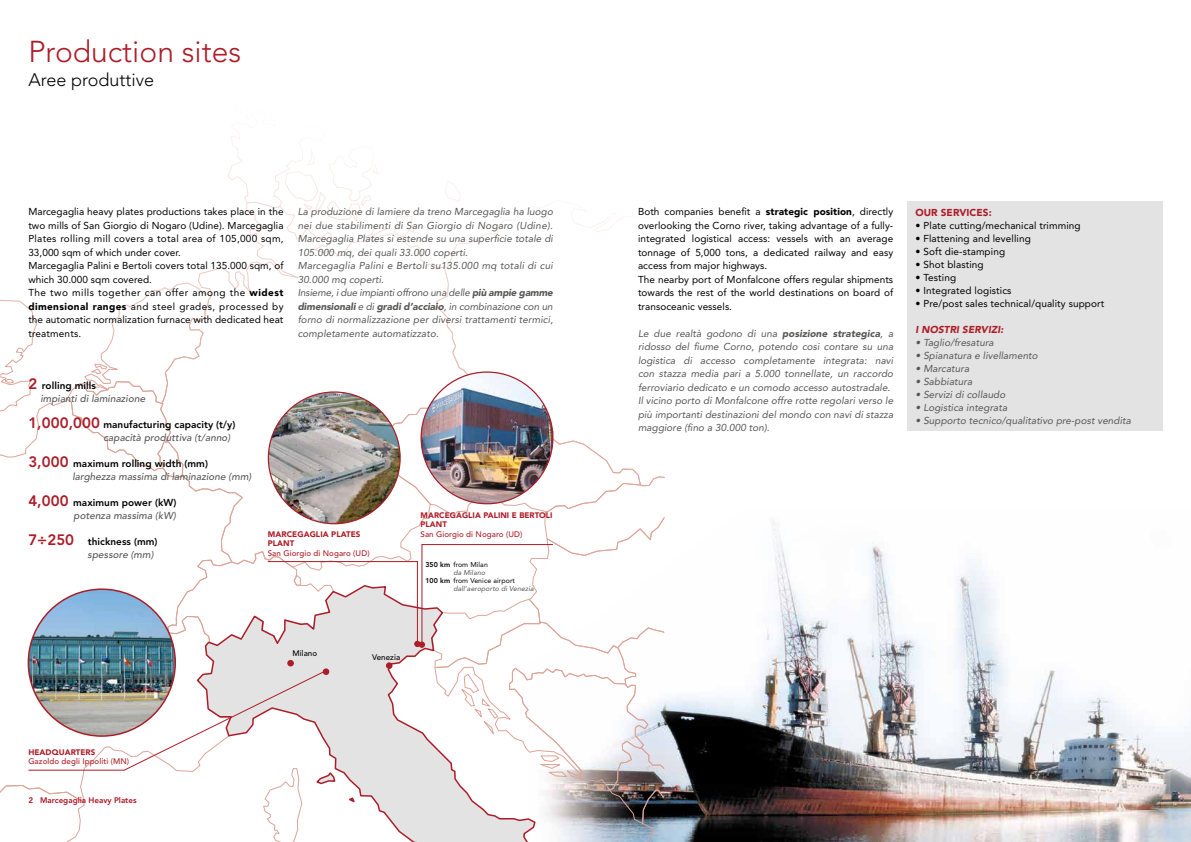
<style>
.page{position:relative;width:1191px;height:842px;background:#fff}
.page>*{position:absolute;margin:0;border:0;box-sizing:border-box;transform-origin:0 0}
.t1{font:300 30px "Avenir LT Std";color:#ac1d28}
.t2{font:300 18px "Avenir LT Std";color:#000}
.t3{font:italic 10px/13.5px "Avenir LT Std";letter-spacing:.005em;color:#575756}
.t4{font:10px/13.5px "Avenir LT Std";letter-spacing:.005em;color:#000}
.t5{font:italic 500 10px/13px "Avenir LT Std";letter-spacing:.005em;color:#575756}
.t6{font:800 10px/13px "Avenir LT Std";letter-spacing:.005em;color:#000}
.t7{font:italic 900 10px "Avenir LT Std";letter-spacing:.005em;color:#ac1d28}
.t8{font:900 10px "Avenir LT Std";letter-spacing:.005em;color:#ac1d28}
.t9{font:500 8px "Avenir LT Std";letter-spacing:.01em;color:#ac1d28}
.t10{font:900 8px/9.6px "Avenir LT Std";letter-spacing:.01em;color:#ac1d28}
.t11{font:800 8px "Avenir LT Std";color:#ae1122}
.t12{font:500 8px "Avenir LT Std";letter-spacing:.01em;color:#000}
.t13{font:7px "Avenir LT Std";letter-spacing:.01em;color:#000}
.t14{font:italic 7px "Avenir LT Std";letter-spacing:.01em;color:#575756}
.s1{font-weight:900}
.s2{font-weight:800;font-style:normal;font-size:15px;color:#ac1d28}
.s3{font-weight:800;font-style:normal;color:#000}
.s4{font-size:15px;color:#ac1d28}
.s5{font-weight:500;font-style:italic;color:#575756}
.s6{font-weight:800}
</style>
<div class="page">
<img style="left:665px;top:521px;width:526px;height:321px">
<div style="left:907px;top:201px;width:255px;height:230px;background:#e3e3e3"></div>
<svg style="left:0;top:136px;width:665px;height:706px"></svg>
<h1 class="t1" style="left:28px;top:34px;width:214px">Production sites</h1>
<h2 class="t2" style="left:28px;top:70px;width:127px">Aree produttive</h2>
<p class="t4" style="left:638px;top:205px;width:257px">Both companies benefit a <span class="s1">strategic position</span>, directly overlooking the Corno river, taking advantage of a fully&shy;integrated logistical access: vessels with an average tonnage of 5,000 tons, a dedicated railway and easy access from major highways.<br>The nearby port of Monfalcone offers regular shipments towards the rest of the world destinations on board of transoceanic vessels.</p>
<p class="t3" style="left:638px;top:327px;width:257px">Le due realtà godono di una <span class="s1">posizione strategica</span>, a ridosso del fiume Corno, potendo cosi contare su una logistica di accesso completamente integrata: navi con stazza media pari a 5.000 tonnellate, un raccordo ferroviario dedicato e un comodo accesso autostradale.<br>Il vicino porto di Monfalcone offre rotte regolari verso le più importanti destinazioni del mondo con navi di stazza maggiore (fino a 30.000 ton).</p>
<p class="t4" style="left:28px;top:205px;width:257px">Marcegaglia heavy plates productions takes place in the two mills of San Giorgio di Nogaro (Udine). Marcegaglia Plates rolling mill covers a total area of 105,000 sqm, 33,000 sqm of which under cover.<br>Marcegaglia Palini e Bertoli covers total 135.000 sqm, of which 30.000 sqm covered.<br>The two mills together can offer among the <span class="s1">widest dimensional ranges</span> and steel grades, processed by the automatic normalization furnace with dedicated heat treatments.</p>
<p class="t3" style="left:298px;top:205px;width:257px">La produzione di lamiere da treno Marcegaglia ha luogo nei due stabilimenti di San Giorgio di Nogaro (Udine).<br>Marcegaglia Plates si estende su una superficie totale di 105.000 mq, dei quali 33.000 coperti.<br>Marcegaglia Palini e Bertoli su135.000 mq totali di cui 30.000 mq coperti.<br>Insieme, i due impianti offrono una delle <span class="s1">più ampie gamme dimensionali</span> e di <span class="s1">gradi d’acciaio</span>, in combinazione con un forno di normalizzazione per diversi trattamenti termici, completamente automatizzato.</p>
<p class="t8" style="left:915px;top:206px;width:78px">OUR SERVICES:</p>
<p class="t4" style="left:915px;top:219px;width:167px">• Plate cutting/mechanical trimming</p>
<p class="t4" style="left:915px;top:232px;width:117px">• Flattening and levelling</p>
<p class="t4" style="left:915px;top:245px;width:91px">• Soft die-stamping</p>
<p class="t4" style="left:915px;top:258px;width:70px">• Shot blasting</p>
<p class="t4" style="left:915px;top:271px;width:42px">• Testing</p>
<p class="t4" style="left:915px;top:284px;width:98px">• Integrated logistics</p>
<p class="t4" style="left:915px;top:297px;width:190px">• Pre/post sales technical/quality support</p>
<p class="t7" style="left:915px;top:323px;width:89px">I NOSTRI SERVIZI:</p>
<p class="t3" style="left:915px;top:336px;width:80px">• Taglio/fresatura</p>
<p class="t3" style="left:915px;top:349px;width:124px">• Spianatura e livellamento</p>
<p class="t3" style="left:915px;top:362px;width:55px">• Marcatura</p>
<p class="t3" style="left:915px;top:375px;width:58px">• Sabbiatura</p>
<p class="t3" style="left:915px;top:388px;width:91px">• Servizi di collaudo</p>
<p class="t3" style="left:915px;top:401px;width:93px">• Logistica integrata</p>
<p class="t3" style="left:915px;top:414px;width:217px">• Supporto tecnico/qualitativo pre-post vendita</p>
<p class="t5" style="left:40px;top:379px;width:106px;text-indent:-12px"><span class="s2">2</span> <span class="s3">rolling mills<br></span>impianti di laminazione</p>
<p class="t6" style="left:103px;top:418px;width:133px;text-indent:-75px"><span class="s4">1,000,000</span> manufacturing capacity (t/y) <span class="s5">capacità produttiva (t/anno)</span></p>
<p class="t5" style="left:72px;top:457px;width:180px;text-indent:-44px"><span class="s2">3,000</span> <span class="s3">maximum rolling width (mm) </span>larghezza massima di laminazione (mm)</p>
<p class="t5" style="left:28px;top:496px;width:149px;text-align:right"><span class="s2">4,000</span> <span class="s3">maximum power (kW) </span>potenza massima (kW)</p>
<p class="t6" style="left:88px;top:535px;width:71px;text-indent:-59px"><span class="s4">7÷250</span> thickness (mm) <span class="s5">spessore (mm)</span></p>
<p class="t10" style="left:420px;top:510px;width:134px">MARCEGAGLIA PALINI E BERTOLI<br>PLANT</p>
<p class="t9" style="left:420px;top:530px;width:103px">San Giorgio di Nogaro (UD)</p>
<p class="t13" style="left:425px;top:560px;width:64px"><span class="s6">350 km</span> from Milan</p>
<p class="t14" style="left:453px;top:568px;width:33px">da Milano</p>
<p class="t13" style="left:425px;top:576px;width:91px"><span class="s6">100 km</span> from Venice airport</p>
<p class="t14" style="left:453px;top:584px;width:82px">dall’aeroporto di Venezia</p>
<p class="t10" style="left:268px;top:529px;width:94px">MARCEGAGLIA PLATES<br>PLANT</p>
<p class="t9" style="left:268px;top:548px;width:103px">San Giorgio di Nogaro (UD)</p>
<p class="t10" style="left:28px;top:747px;width:69px">HEADQUARTERS</p>
<p class="t9" style="left:28px;top:757px;width:102px">Gazoldo degli Ippoliti (MN)</p>
<p class="t11" style="left:28px;top:795px;width:110px">2 Marcegaglia Heavy Plates</p>
<p class="t12" style="left:292px;top:649px;width:26px">Milano</p>
<p class="t12" style="left:372px;top:653px;width:30px">Venezia</p>
</div>
